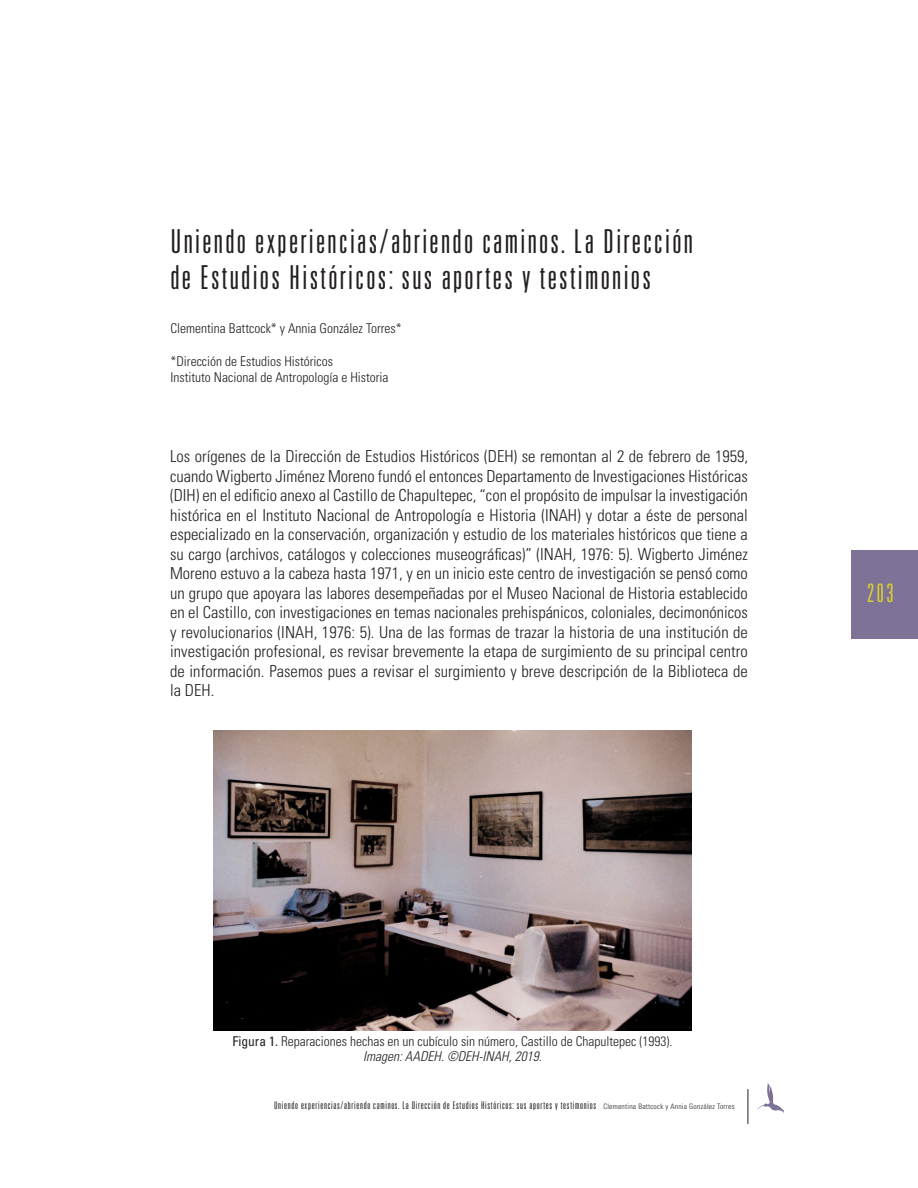
<style>
.page{position:relative;width:918px;height:1188px;background:#fff}
.page>*{position:absolute;margin:0;border:0;box-sizing:border-box;transform-origin:0 0}
.t1{font:300 ultra-condensed 33px "Univers LT Std";letter-spacing:.07em;color:#231f20}
.t2{font:300 ultra-condensed 25.5px "Univers LT Std";color:#d9d32c}
.t3{font:300 condensed 16.5px/19.5px "Univers LT Std";letter-spacing:.005em;color:#231f20;text-align:justify}
.Sin_espaciado{font:300 condensed 13.5px "Univers LT Std";color:#231f20}
.t4{font:italic 300 condensed 13.5px "Univers LT Std";color:#231f20}
.t5{font:300 ultra-condensed 10.5px "Univers LT Std";letter-spacing:.07em;color:#231f20}
.s1{font-style:italic}
.s2{font-weight:400}
.s3{font-stretch:condensed;font-size:7.5px}
</style>
<div class="page">
<hr style="left:748px;top:1089px;width:1px;height:35px;background:#231f20">
<div style="left:851px;top:550px;width:67px;height:88px;background:#7f7297"></div>
<svg style="left:757px;top:1083px;width:27px;height:30px"></svg>
<img style="left:214px;top:730px;width:477px;height:300px">
<p class="t1" style="left:170px;top:225px;width:524px">Uniendo experiencias/abriendo caminos. La Dirección</p>
<p class="t1" style="left:170px;top:261px;width:482px">de Estudios Históricos: sus aportes y testimonios</p>
<p class="Sin_espaciado" style="left:170px;top:320px;width:233px">Clementina Battcock* y Annia González Torres*</p>
<p class="Sin_espaciado" style="left:170px;top:353px;width:164px">*Dirección de Estudios Históricos</p>
<p class="Sin_espaciado" style="left:170px;top:370px;width:220px">Instituto Nacional de Antropología e Historia</p>
<p class="t3" style="left:170px;top:447px;width:579px">Los orígenes de la Dirección de Estudios Históricos (DEH) se remontan al 2 de febrero de 1959, cuando Wigberto Jiménez Moreno fundó el entonces Departamento de Investigaciones Históricas (DIH) en el edificio anexo al Castillo de Chapultepec, “con el propósito de impulsar la investigación histórica en el Instituto Nacional de Antropología e Historia (INAH) y dotar a éste de personal especializado en la conservación, organización y estudio de los materiales históricos que tiene a su cargo (archivos, catálogos y colecciones museográficas)” (INAH<span class="s1">,</span> 1976: 5). Wigberto Jiménez Moreno estuvo a la cabeza hasta 1971, y en un inicio este centro de investigación se pensó como un grupo que apoyara las labores desempeñadas por el Museo Nacional de Historia establecido en el Castillo, con investigaciones en temas nacionales prehispánicos, coloniales, decimonónicos y revolucionarios (INAH, 1976: 5). Una de las formas de trazar la historia de una institución de investigación profesional, es revisar brevemente la etapa de surgimiento de su principal centro de información. Pasemos pues a revisar el surgimiento y breve descripción de la Biblioteca de la DEH.</p>
<h2 class="t2" style="left:867px;top:579px;width:28px">203</h2>
<p class="Sin_espaciado" style="left:232px;top:1033px;width:441px"><span class="s2">Figura 1.</span> Reparaciones hechas en un cubículo sin número, Castillo de Chapultepec (1993).</p>
<p class="t4" style="left:363px;top:1048px;width:180px">Imagen: AADEH. ©DEH-INAH, 2019.</p>
<p class="t5" style="left:274px;top:1100px;width:462px">Uniendo experiencias/abriendo caminos. La Dirección de Estudios Históricos: sus aportes y testimonios <span class="s3">Clementina Battcock y Annia González Torres</span></p>
</div>
